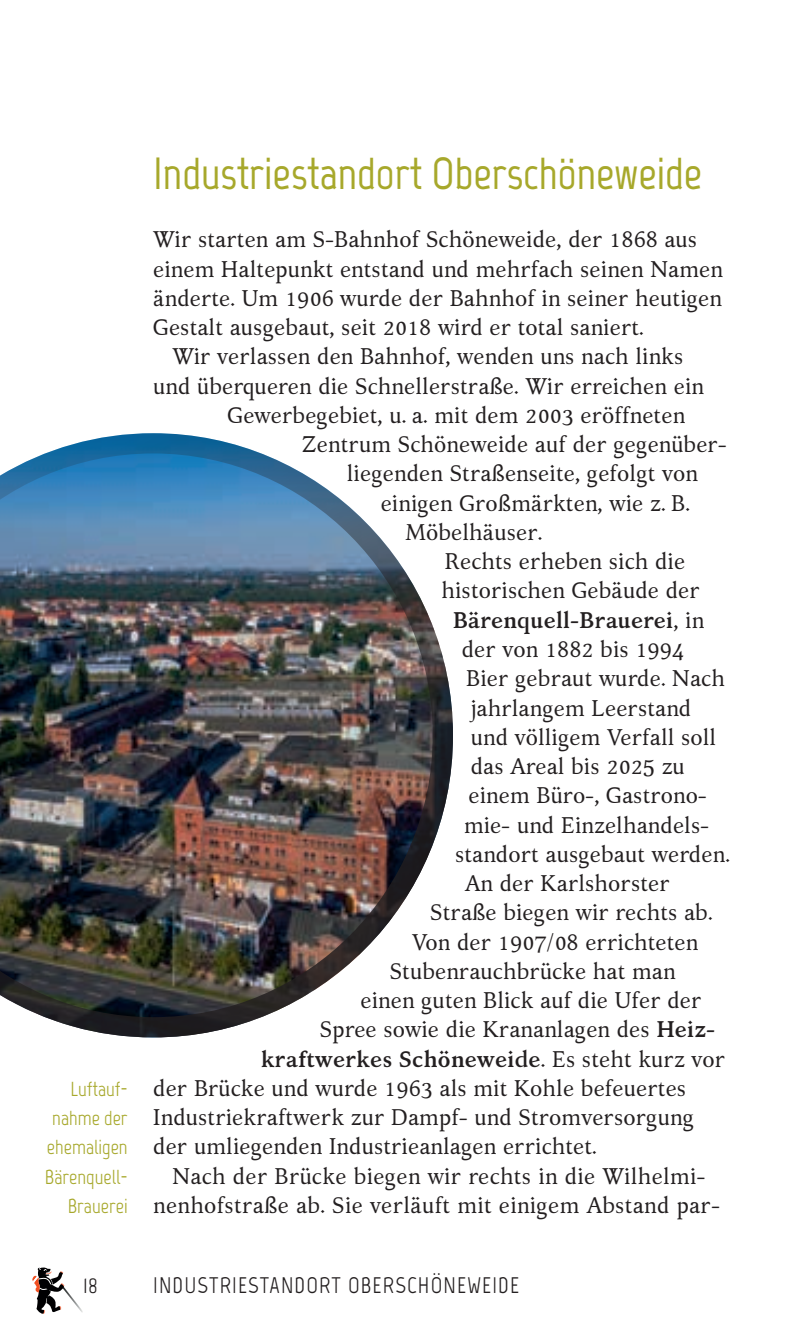
<style>
.page{position:relative;width:798px;height:1340px;background:#fff}
.page>*{position:absolute;margin:0;border:0;box-sizing:border-box;transform-origin:0 0}
.Copy{font:700 45px "Marvel";color:#a7a82b}
.Copy-2{font:22.5px/29.2px "Kelvinch";color:#231f20}
.Copy-3{font:700 22.5px "Kelvinch";color:#231f20}
.t1{font:22.5px "Marvel";letter-spacing:.05em;color:#231f20}
.t2{font:20.25px/29.2px "Marvel";color:#a7a82b;text-align:right}
.s1{font-weight:400}
.s2{font-weight:700}
</style>
<div class="page">
<svg style="left:32px;top:1267px;width:51px;height:47px"></svg>
<img style="left:0;top:433px;width:453px;height:604px">
<p class="t2" style="left:52px;top:1074px;width:77px">Luftauf&shy;nahme der</p>
<p class="t2" style="left:45px;top:1132px;width:84px;text-align:left">ehemaligen<br>Bärenquell-</p>
<p class="t2" style="left:68px;top:1191px;width:61px">Brauerei</p>
<p class="t1" style="left:83px;top:1271px;width:16px">18</p>
<p class="Copy" style="left:153px;top:146px;width:550px">Industriestandort Oberschöneweide</p>
<p class="Copy-2" style="left:153px;top:225px;width:571px">Wir starten am S-Bahnhof Schöneweide, der 1868 aus einem Haltepunkt entstand und mehrfach seinen Namen änderte. Um 1906 wurde der Bahnhof in seiner heutigen Gestalt ausgebaut, seit 2018 wird er total saniert.</p>
<p class="Copy-2" style="left:172px;top:342px;width:512px">Wir verlassen den Bahnhof, wenden uns nach links</p>
<p class="Copy-2" style="left:153px;top:371px;width:552px">und überqueren die Schnellerstraße. Wir erreichen ein</p>
<p class="Copy-2" style="left:227px;top:400px;width:459px">Gewerbegebiet, u. a. mit dem 2003 eröffneten</p>
<p class="Copy-2" style="left:302px;top:430px;width:426px">Zentrum Schöneweide auf der gegenüber-</p>
<p class="Copy-2" style="left:347px;top:459px;width:352px">liegenden Straßenseite, gefolgt von</p>
<p class="Copy-2" style="left:380px;top:488px;width:311px">einigen Großmärkten, wie z. B.</p>
<p class="Copy-2" style="left:405px;top:517px;width:139px">Möbelhäuser.</p>
<p class="Copy-2" style="left:444px;top:547px;width:242px">Rechts erheben sich die</p>
<p class="Copy-2" style="left:441px;top:576px;width:260px">historischen Gebäude der</p>
<p class="Copy-3" style="left:452px;top:603px;width:253px">Bärenquell-Brauerei<span class="s1">, in</span></p>
<p class="Copy-2" style="left:461px;top:634px;width:224px">der von 1882 bis 1994</p>
<p class="Copy-2" style="left:466px;top:664px;width:260px">Bier gebraut wurde. Nach</p>
<p class="Copy-2" style="left:470px;top:693px;width:222px">jahrlangem Leerstand</p>
<p class="Copy-2" style="left:470px;top:722px;width:247px">und völligem Verfall soll</p>
<p class="Copy-2" style="left:470px;top:751px;width:216px">das Areal bis 2025 zu</p>
<p class="Copy-2" style="left:468px;top:781px;width:240px">einem Büro-, Gastrono-</p>
<p class="Copy-2" style="left:464px;top:810px;width:247px">mie- und Einzelhandels-</p>
<p class="Copy-2" style="left:455px;top:839px;width:276px">standort ausgebaut werden.</p>
<p class="Copy-2" style="left:465px;top:868px;width:206px">An der Karlshorster</p>
<p class="Copy-2" style="left:430px;top:898px;width:284px">Straße biegen wir rechts ab.</p>
<p class="Copy-2" style="left:412px;top:927px;width:288px">Von der 1907/08 errichteten</p>
<p class="Copy-2" style="left:389px;top:956px;width:287px">Stubenrauchbrücke hat man</p>
<p class="Copy-2" style="left:360px;top:985px;width:342px">einen guten Blick auf die Ufer der</p>
<p class="Copy-2" style="left:320px;top:1015px;width:396px">Spree sowie die Krananlagen des <span class="s2">Heiz-</span></p>
<p class="Copy-3" style="left:261px;top:1042px;width:465px">kraftwerkes Schöneweide<span class="s1">. Es steht kurz vor</span></p>
<p class="Copy-2" style="left:153px;top:1073px;width:534px">der Brücke und wurde 1963 als mit Kohle befeuertes</p>
<p class="Copy-2" style="left:153px;top:1102px;width:542px">Industriekraftwerk zur Dampf- und Stromversorgung</p>
<p class="Copy-2" style="left:153px;top:1132px;width:445px">der umliegenden Industrieanlagen errichtet.</p>
<p class="Copy-2" style="left:153px;top:1161px;width:568px;text-align:center">Nach der Brücke biegen wir rechts in die Wilhelmi&shy;nenhofstraße ab. Sie verläuft mit einigem Abstand par-</p>
<p class="t1" style="left:153px;top:1271px;width:367px">INDUSTRIESTANDORT OBERSCHÖNEWEIDE</p>
</div>
